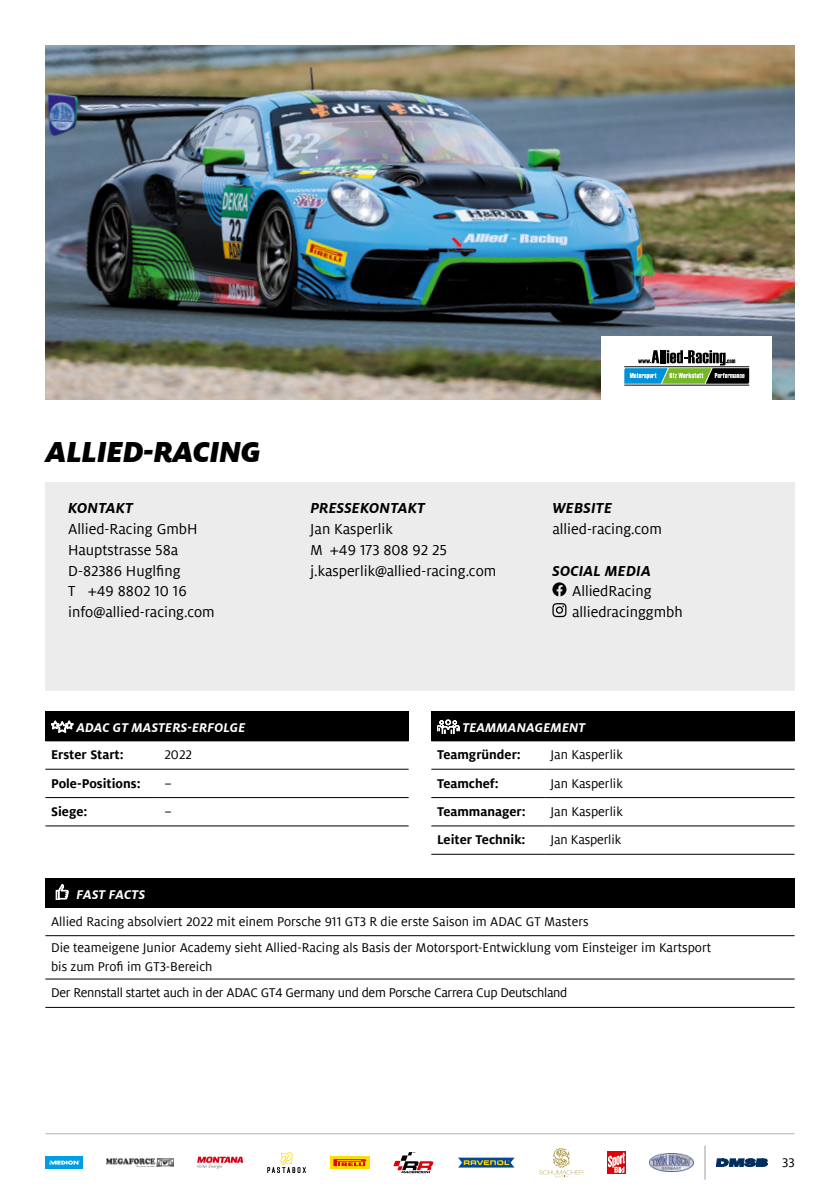
<style>
.page{position:relative;width:840px;height:1191px;background:#fff}
.page>*{position:absolute;margin:0;border:0;box-sizing:border-box;transform-origin:0 0}
.t1{font:italic 900 32px "Milo ADAC";letter-spacing:-.02em;color:#000}
.t2{font:16px/20.8px "Milo ADAC";color:#000}
.t3{font:italic 700 16px "Milo ADAC";letter-spacing:.01em;color:#000}
.t4{font:14px/26.8px "Milo ADAC";color:#000}
.t5{font:14px/26.8px "Milo ADAC";letter-spacing:-.02em;color:#000}
.t6{font:700 14px "Milo ADAC";color:#000}
.t7{font:italic 700 14px "Milo ADAC";letter-spacing:.01em;color:#fff}
</style>
<div class="page">
<hr style="left:45px;top:1133px;width:749px;height:1px;background:#b1b2b3">
<div style="left:45px;top:482px;width:749px;height:208px;background:#ececec"></div>
<img style="left:45px;top:45px;width:749px;height:354px">
<div style="left:601px;top:337px;width:170px;height:83px;background:#fff"></div>
<hr style="left:624px;top:385px;width:124px;height:1px;background:#000">
<svg style="left:624px;top:350px;width:124px;height:34px"></svg>
<div style="left:45px;top:711px;width:363px;height:30px;background:#000"></div>
<hr style="left:45px;top:769px;width:114px;height:1px;background:#000">
<hr style="left:159px;top:769px;width:249px;height:1px;background:#000">
<hr style="left:45px;top:797px;width:114px;height:1px;background:#000">
<hr style="left:159px;top:797px;width:249px;height:1px;background:#000">
<hr style="left:45px;top:825px;width:114px;height:1px;background:#000">
<hr style="left:159px;top:825px;width:249px;height:1px;background:#000">
<svg style="left:51px;top:720px;width:22px;height:13px"></svg>
<div style="left:431px;top:711px;width:363px;height:30px;background:#000"></div>
<hr style="left:431px;top:769px;width:113px;height:1px;background:#000">
<hr style="left:544px;top:769px;width:250px;height:1px;background:#000">
<hr style="left:431px;top:797px;width:113px;height:1px;background:#000">
<hr style="left:544px;top:797px;width:250px;height:1px;background:#000">
<hr style="left:431px;top:825px;width:113px;height:1px;background:#000">
<hr style="left:544px;top:825px;width:250px;height:1px;background:#000">
<hr style="left:431px;top:854px;width:113px;height:1px;background:#000">
<hr style="left:544px;top:854px;width:250px;height:1px;background:#000">
<svg style="left:437px;top:719px;width:22px;height:15px"></svg>
<svg style="left:552px;top:582px;width:14px;height:14px"></svg>
<svg style="left:552px;top:603px;width:14px;height:14px"></svg>
<div style="left:45px;top:877px;width:749px;height:30px;background:#000"></div>
<hr style="left:45px;top:907px;width:749px;height:1px;background:#000">
<hr style="left:45px;top:935px;width:749px;height:1px;background:#000">
<hr style="left:45px;top:978px;width:749px;height:1px;background:#000">
<hr style="left:45px;top:1007px;width:749px;height:1px;background:#000">
<svg style="left:56px;top:884px;width:12px;height:16px"></svg>
<hr style="left:704px;top:1145px;width:1px;height:34px;background:#9c9c9d">
<svg style="left:716px;top:1158px;width:51px;height:8px"></svg>
<svg style="left:539px;top:1148px;width:44px;height:29px"></svg>
<svg style="left:393px;top:1152px;width:40px;height:21px"></svg>
<img style="left:649px;top:1153px;width:44px;height:18px">
<svg style="left:607px;top:1151px;width:18px;height:23px"></svg>
<img style="left:624px;top:1152px;width:1px;height:16px">
<svg style="left:607px;top:1152px;width:17px;height:21px"></svg>
<svg style="left:197px;top:1156px;width:46px;height:12px"></svg>
<img style="left:107px;top:1158px;width:66px;height:8px">
<svg style="left:457px;top:1157px;width:58px;height:11px"></svg>
<div style="left:45px;top:1156px;width:38px;height:12px;background:#009ee3"></div>
<svg style="left:49px;top:1160px;width:31px;height:4px"></svg>
<svg style="left:330px;top:1156px;width:39px;height:12px"></svg>
<svg style="left:333px;top:1159px;width:33px;height:7px"></svg>
<svg style="left:267px;top:1152px;width:39px;height:21px"></svg>
<h1 class="t1" style="left:46px;top:432px;width:217px">ALLIED-RACING</h1>
<p class="t3" style="left:68px;top:499px;width:66px">KONTAKT</p>
<p class="t2" style="left:68px;top:518px;width:148px">Allied-Racing GmbH<br>Hauptstrasse 58a<br>D-82386 Huglfing<br>T +49 8802 10 16 info@allied-racing.com</p>
<p class="t7" style="left:76px;top:720px;width:170px">ADAC GT MASTERS-ERFOLGE</p>
<p class="t6" style="left:51px;top:747px;width:74px">Erster Start:</p>
<p class="t4" style="left:164px;top:741px;width:29px">2022</p>
<p class="t6" style="left:51px;top:775px;width:91px">Pole-Positions:</p>
<p class="t4" style="left:164px;top:770px;width:9px">–</p>
<p class="t6" style="left:51px;top:803px;width:38px">Siege:</p>
<p class="t4" style="left:164px;top:798px;width:9px">–</p>
<p class="t3" style="left:310px;top:499px;width:116px">PRESSEKONTAKT</p>
<p class="t2" style="left:310px;top:518px;width:187px">Jan Kasperlik<br>M +49 173 808 92 25 j.kasperlik@allied-racing.com</p>
<p class="t3" style="left:552px;top:499px;width:61px">WEBSITE</p>
<p class="t2" style="left:552px;top:518px;width:111px">allied-racing.com</p>
<p class="t3" style="left:552px;top:561px;width:100px">SOCIAL MEDIA</p>
<p class="t2" style="left:571px;top:581px;width:112px">AlliedRacing alliedracinggmbh</p>
<p class="t7" style="left:462px;top:720px;width:125px">TEAMMANAGEMENT</p>
<p class="t6" style="left:437px;top:747px;width:85px">Teamgründer:</p>
<p class="t4" style="left:550px;top:741px;width:74px">Jan Kasperlik</p>
<p class="t6" style="left:437px;top:775px;width:63px">Teamchef:</p>
<p class="t4" style="left:550px;top:770px;width:74px">Jan Kasperlik</p>
<p class="t6" style="left:437px;top:803px;width:90px">Teammanager:</p>
<p class="t4" style="left:550px;top:798px;width:74px">Jan Kasperlik</p>
<p class="t6" style="left:437px;top:832px;width:90px">Leiter Technik:</p>
<p class="t4" style="left:550px;top:826px;width:72px">Jan Kasperlik</p>
<p class="t7" style="left:76px;top:886px;width:70px">FAST FACTS</p>
<p class="t4" style="left:51px;top:908px;width:661px">Allied Racing absolviert 2022 mit einem Porsche 911 GT3 R die erste Saison im ADAC GT Masters<br>Die teameigene Junior Academy sieht Allied-Racing als Basis der Motorsport-Entwicklung vom Einsteiger im Kartsport</p>
<p class="t5" style="left:51px;top:953px;width:517px">bis zum Profi im GT3-Bereich<br>Der Rennstall startet auch in der ADAC GT4 Germany und dem Porsche Carrera Cup Deutschland</p>
<p class="t4" style="left:781px;top:1149px;width:14px">33</p>
</div>
